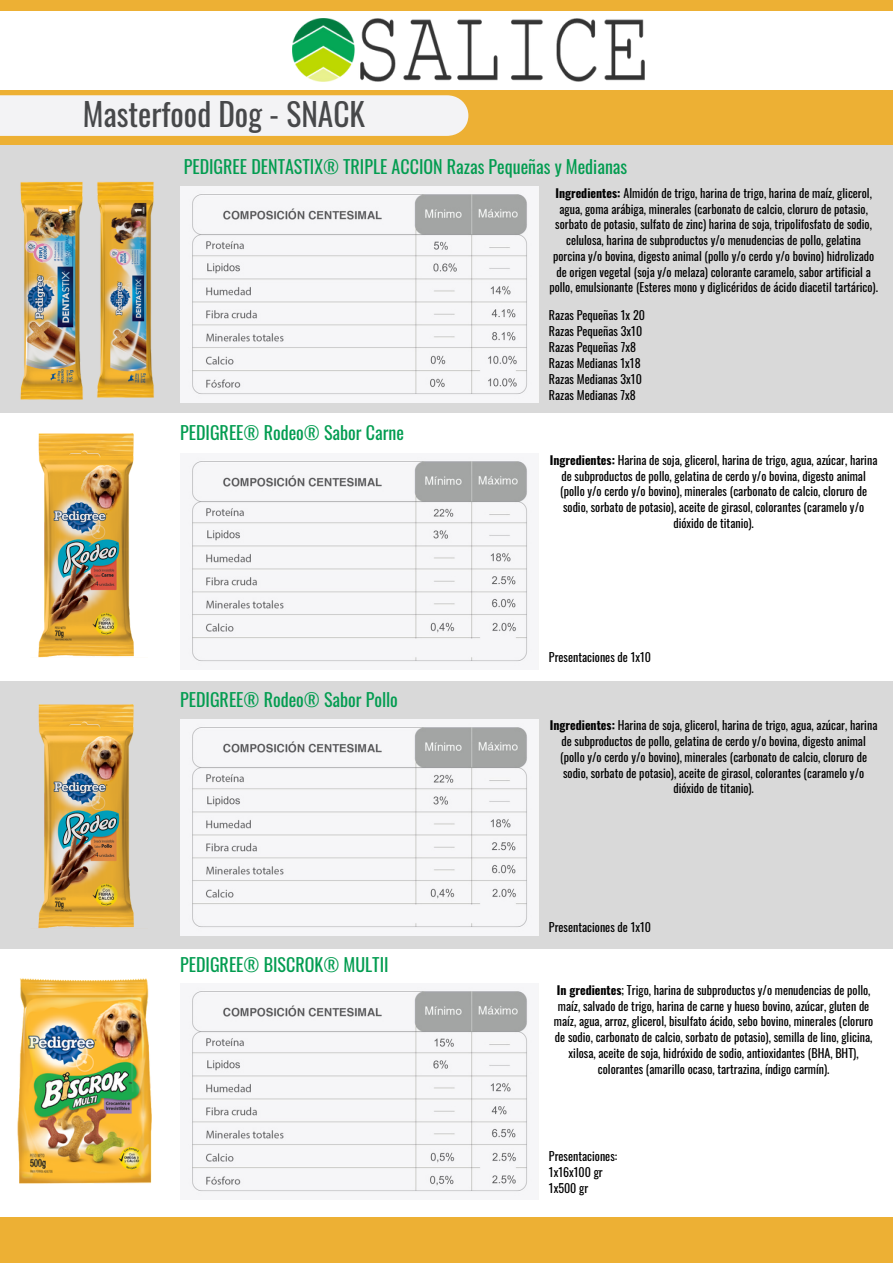
<style>
.page{position:relative;width:893px;height:1264px;background:#fff}
.page>*{position:absolute;margin:0;border:0;box-sizing:border-box;transform-origin:0 0}
.t1{font:31.35px "Oswald";color:#47484a}
.t2{font:18px "Oswald";color:#029c50}
.t3{font:12px/15.8px "Oswald";color:#000;text-align:center}
.s1{font-weight:700}
</style>
<div class="page">
<div style="left:0;top:0;width:892px;height:1262px;background:#edb034"></div>
<div style="left:0;top:11px;width:892px;height:78px;background:#fff"></div>
<div style="left:0;top:145px;width:892px;height:267px;background:#d9d9d9"></div>
<div style="left:0;top:949px;width:892px;height:267px;background:#fff"></div>
<div style="left:0;top:681px;width:892px;height:267px;background:#d9d9d9"></div>
<div style="left:0;top:413px;width:892px;height:267px;background:#fff"></div>
<div style="left:0;top:95px;width:468px;height:41px;background:#f3f3f5"></div>
<img style="left:292px;top:19px;width:352px;height:63px">
<img style="left:97px;top:181px;width:57px;height:217px">
<img style="left:20px;top:182px;width:63px;height:218px">
<img style="left:180px;top:187px;width:359px;height:215px">
<img style="left:38px;top:704px;width:96px;height:224px">
<img style="left:180px;top:719px;width:359px;height:216px">
<img style="left:188px;top:459px;width:340px;height:205px">
<img style="left:38px;top:433px;width:96px;height:224px">
<img style="left:17px;top:978px;width:135px;height:206px">
<img style="left:188px;top:989px;width:340px;height:205px">
<h1 class="t1" style="left:83px;top:90px;width:284px">Masterfood Dog - SNACK</h1>
<h2 class="t2" style="left:184px;top:153px;width:445px">PEDIGREE DENTASTIX® TRIPLE ACCION Razas Pequeñas y Medianas</h2>
<p class="t3" style="left:549px;top:185px;width:330px"><span class="s1">Ingredientes:</span> Almidón de trigo, harina de trigo, harina de maíz, glicerol, agua, goma arábiga, minerales (carbonato de calcio, cloruro de potasio, sorbato de potasio, sulfato de zinc) harina de soja, tripolifosfato de sodio, celulosa, harina de subproductos y/o menudencias de pollo, gelatina porcina y/o bovina, digesto animal (pollo y/o cerdo y/o bovino) hidrolizado de origen vegetal (soja y/o melaza) colorante caramelo, sabor artificial a pollo, emulsionante (Esteres mono y diglicéridos de ácido diacetil tartárico).</p>
<h2 class="t2" style="left:180px;top:418px;width:225px">PEDIGREE® Rodeo® Sabor Carne</h2>
<h2 class="t2" style="left:180px;top:685px;width:219px">PEDIGREE® Rodeo® Sabor Pollo</h2>
<h2 class="t2" style="left:180px;top:950px;width:210px">PEDIGREE® BISCROK® MULTII</h2>
<p class="t3" style="left:549px;top:307px;width:97px;text-align:left">Razas Pequeñas 1x 20<br>Razas Pequeñas 3x10<br>Razas Pequeñas 7x8<br>Razas Medianas 1x18<br>Razas Medianas 3x10<br>Razas Medianas 7x8</p>
<p class="t3" style="left:550px;top:451px;width:329px"><span class="s1">Ingredientes:</span> Harina de soja, glicerol, harina de trigo, agua, azúcar, harina de subproductos de pollo, gelatina de cerdo y/o bovina, digesto animal (pollo y/o cerdo y/o bovino), minerales (carbonato de calcio, cloruro de sodio, sorbato de potasio), aceite de girasol, colorantes (caramelo y/o dióxido de titanio).</p>
<p class="t3" style="left:549px;top:648px;width:104px">Presentaciones de 1x10</p>
<p class="t3" style="left:550px;top:717px;width:329px"><span class="s1">Ingredientes:</span> Harina de soja, glicerol, harina de trigo, agua, azúcar, harina de subproductos de pollo, gelatina de cerdo y/o bovina, digesto animal (pollo y/o cerdo y/o bovino), minerales (carbonato de calcio, cloruro de sodio, sorbato de potasio), aceite de girasol, colorantes (caramelo y/o dióxido de titanio).</p>
<p class="t3" style="left:549px;top:918px;width:104px">Presentaciones de 1x10</p>
<p class="t3" style="left:554px;top:981px;width:321px"><span class="s1">In gredientes</span>; Trigo, harina de subproductos y/o menudencias de pollo, maíz, salvado de trigo, harina de carne y hueso bovino, azúcar, gluten de maíz, agua, arroz, glicerol, bisulfato ácido, sebo bovino, minerales (cloruro de sodio, carbonato de calcio, sorbato de potasio), semilla de lino, glicina, xilosa, aceite de soja, hidróxido de sodio, antioxidantes (BHA, BHT), colorantes (amarillo ocaso, tartrazina, índigo carmín).</p>
<p class="t3" style="left:549px;top:1147px;width:70px;text-align:left">Presentaciones:<br>1x16x100 gr<br>1x500 gr</p>
</div>
